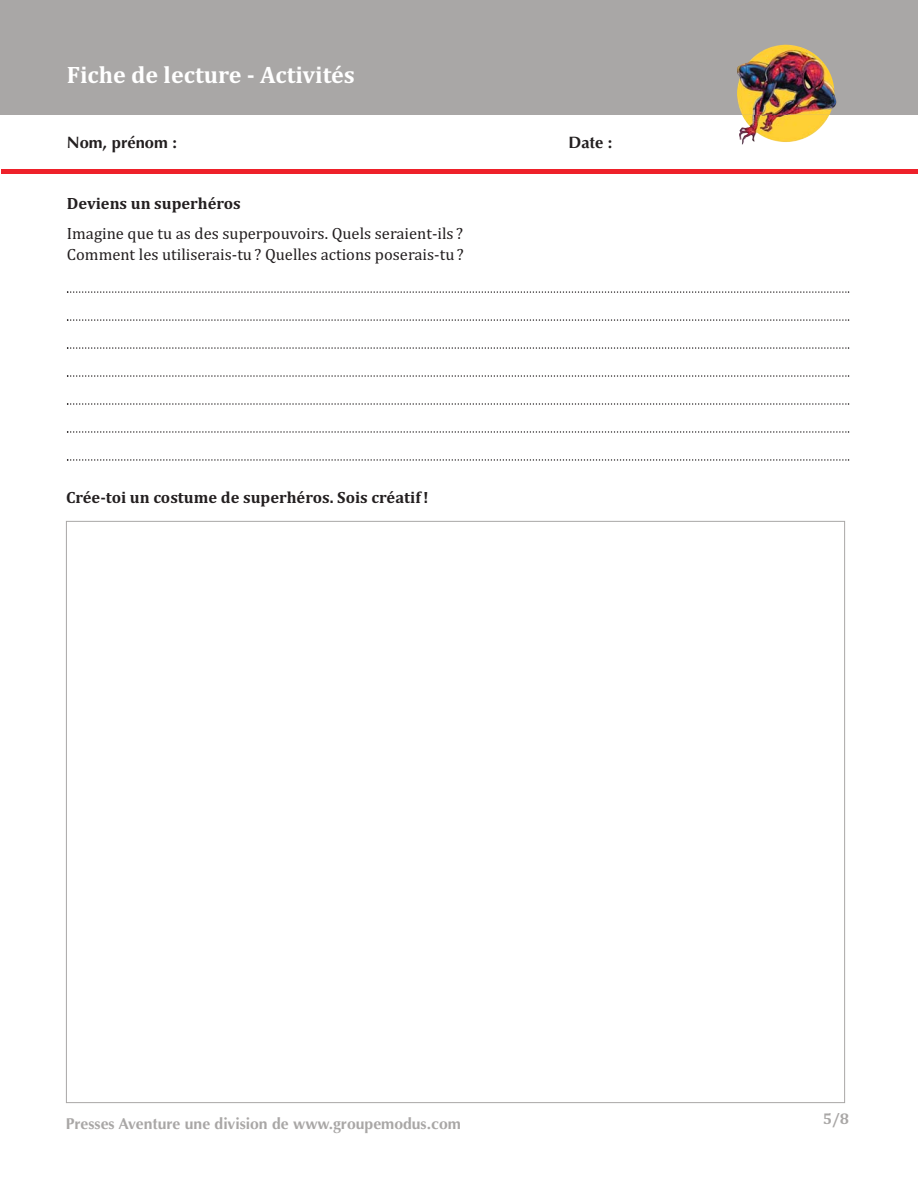
<style>
.page{position:relative;width:918px;height:1188px;background:#fff}
.page>*{position:absolute;margin:0;border:0;box-sizing:border-box;transform-origin:0 0}
.t1{font:700 24px "Cambria";color:#fff}
.t2{font:16.5px/20.4px "Cambria";color:#231f20}
.t3{font:700 16.5px "Cambria";color:#231f20}
.t4{font:700 16.5px "Optima";color:#231f20}
.t5{font:700 15.75px "Optima";color:#a9a7a6}
.t6{font:700 15.75px "Cambria";color:#a9a7a6}
</style>
<div class="page">
<svg style="left:67px;top:291px;width:782px;height:2px"></svg>
<svg style="left:67px;top:319px;width:782px;height:2px"></svg>
<svg style="left:67px;top:347px;width:782px;height:2px"></svg>
<svg style="left:67px;top:375px;width:782px;height:2px"></svg>
<svg style="left:67px;top:403px;width:782px;height:2px"></svg>
<svg style="left:67px;top:431px;width:782px;height:2px"></svg>
<svg style="left:67px;top:459px;width:782px;height:2px"></svg>
<div style="left:0;top:0;width:918px;height:115px;background:#a9a7a6"></div>
<hr style="left:1px;top:169px;width:916px;height:4px;background:#ee212a">
<img style="left:770px;top:115px;width:59px;height:27px">
<img style="left:737px;top:46px;width:40px;height:45px">
<h1 class="t1" style="left:67px;top:67px;width:290px">Fiche de lecture - Activités</h1>
<p class="t4" style="left:67px;top:136px;width:112px">Nom, prénom :</p>
<p class="t4" style="left:569px;top:136px;width:46px">Date :</p>
<p class="t3" style="left:67px;top:197px;width:175px">Deviens un superhéros</p>
<p class="t2" style="left:67px;top:225px;width:399px">Imagine que tu as des superpouvoirs. Quels seraient‐ils ?<br>Comment les utiliserais‐tu ? Quelles actions poserais‐tu ?</p>
<p class="t3" style="left:66px;top:491px;width:364px">Crée-toi un costume de superhéros. Sois créatif !</p>
<p class="t5" style="left:66px;top:1117px;width:397px">Presses Aventure une division de www.groupemodus.com</p>
<p class="t6" style="left:823px;top:1113px;width:28px">5/8</p>
</div>
